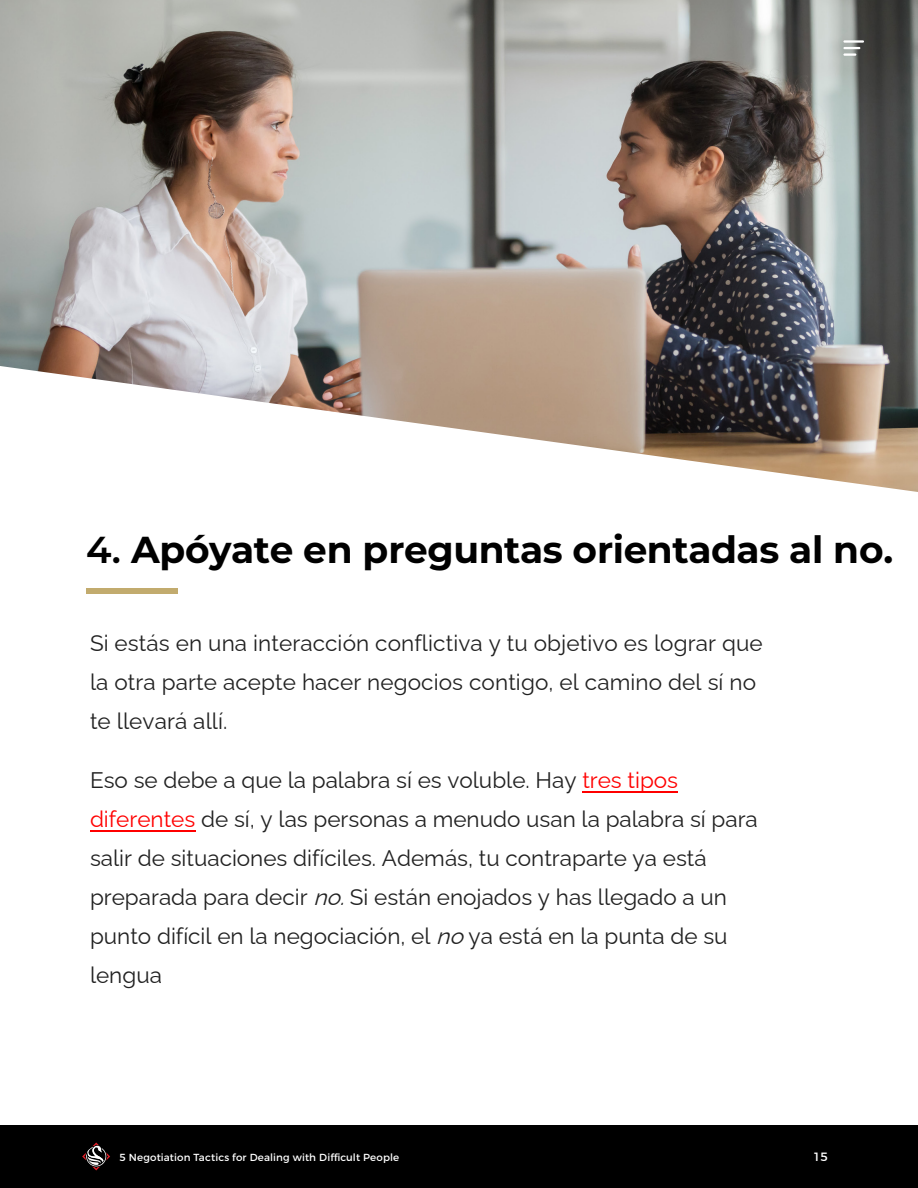
<style>
.page{position:relative;width:918px;height:1188px;background:#fff}
.page>*{position:absolute;margin:0;border:0;box-sizing:border-box;transform-origin:0 0}
.intro_main_text{font:700 37.5px "Montserrat";letter-spacing:-.01em;color:#000}
.Body{font:22.5px/39px "Raleway";color:#212121}
.t1{font:12px "Montserrat";color:#fff}
.t2{font:10.2px "Montserrat";letter-spacing:.01em;color:#fff}
.s1{font-weight:600}
.s2{color:#f00}
.s3{font-style:italic}
</style>
<div class="page">
<div style="left:86px;top:588px;width:92px;height:6px;background:#c2ab6e"></div>
<img style="left:0;top:0;width:918px;height:492px">
<div style="left:0;top:1125px;width:918px;height:63px;background:#000"></div>
<svg style="left:82px;top:1142px;width:28px;height:28px"></svg>
<svg style="left:843px;top:47px;width:17px;height:9px"></svg>
<hr style="left:843px;top:40px;width:21px;height:3px;background:#fff">
<hr style="left:582px;top:791px;width:96px;height:2px;background:#f00">
<hr style="left:90px;top:830px;width:105px;height:2px;background:#f00">
<p class="intro_main_text" style="left:86px;top:523px;width:808px"><span class="s1">4.</span> Apóyate en preguntas orientadas al no.</p>
<p class="Body" style="left:90px;top:621px;width:674px">Si estás en una interacción conflictiva y tu objetivo es lograr que la otra parte acepte hacer negocios contigo, el camino del sí no te llevará allí.</p>
<p class="Body" style="left:90px;top:758px;width:669px">Eso se debe a que la palabra sí es voluble. Hay <span class="s2">tres tipos diferentes</span> de sí, y las personas a menudo usan la palabra sí para salir de situaciones difíciles. Además, tu contraparte ya está preparada para decir <span class="s3">no.</span>Si están enojados y has llegado a un punto difícil en la negociación, el <span class="s3">no</span>ya está en la punta de su lengua</p>
<p class="t2" style="left:120px;top:1149px;width:281px">5 Negotiation Tactics for Dealing with Difficult People</p>
<p class="t1" style="left:813px;top:1147px;width:16px">15</p>
</div>
